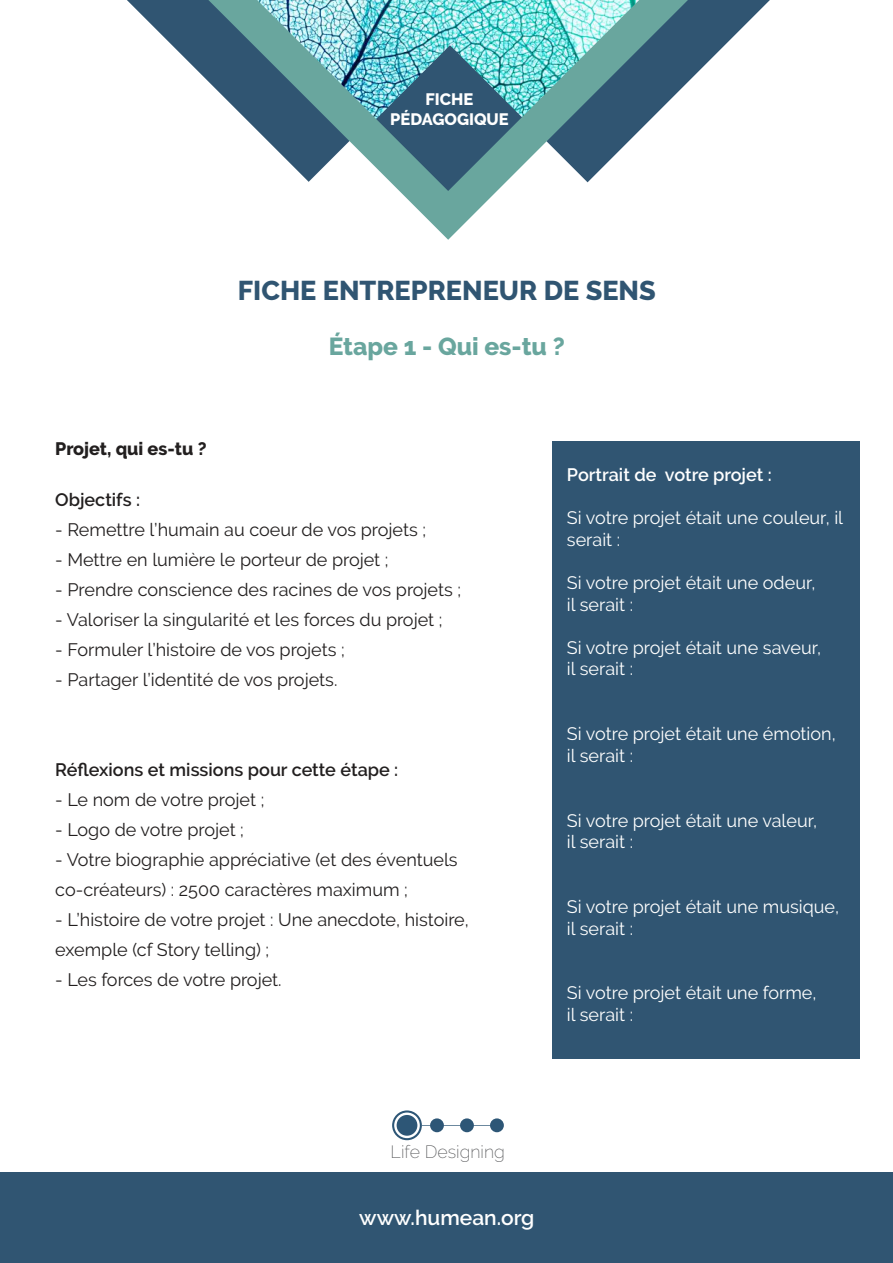
<style>
.page{position:relative;width:893px;height:1263px;background:#fff}
.page>*{position:absolute;margin:0;border:0;box-sizing:border-box;transform-origin:0 0}
.t1{font:800 27.15px "Raleway";color:#305572}
.t2{font:800 24.6px "Raleway";color:#69a69e}
.t3{font:600 21px "Raleway";color:#fff}
.t4{font:18px/30px "Raleway";color:#221f1f}
.t5{font:18px/21.6px "Raleway";color:#fff}
.t6{font:600 18px "Raleway";color:#221f1f}
.t7{font:600 18px "Raleway";color:#fff}
.t8{font:800 18px "Raleway";color:#221f1f}
.t9{font:200 17.7px "Raleway";color:#57585a}
.t10{font:800 16.5px/19.8px "Raleway";color:#fff;text-align:center}
</style>
<div class="page">
<svg style="left:127px;top:0;width:643px;height:51px"></svg>
<svg style="left:177px;top:0;width:542px;height:240px"></svg>
<div style="left:0;top:1172px;width:893px;height:91px;background:#305572"></div>
<div style="left:552px;top:441px;width:307px;height:618px;background:#305572"></div>
<svg style="left:392px;top:1110px;width:112px;height:30px"></svg>
<p class="t10" style="left:390px;top:89px;width:120px">FICHE<br>PÉDAGOGIQUE</p>
<h1 class="t1" style="left:238px;top:275px;width:419px">FICHE ENTREPRENEUR DE SENS</h1>
<h2 class="t2" style="left:329px;top:332px;width:237px">Étape 1 - Qui es-tu ?</h2>
<p class="t8" style="left:55px;top:438px;width:153px">Projet, qui es-tu ?</p>
<p class="t6" style="left:55px;top:493px;width:86px">Objectifs :</p>
<p class="t4" style="left:55px;top:516px;width:372px">- Remettre l’humain au coeur de vos projets ;</p>
<p class="t4" style="left:55px;top:547px;width:335px">- Mettre en lumière le porteur de projet ;</p>
<p class="t4" style="left:55px;top:577px;width:407px">- Prendre conscience des racines de vos projets ;</p>
<p class="t4" style="left:55px;top:607px;width:389px">- Valoriser la singularité et les forces du projet ;</p>
<p class="t4" style="left:55px;top:637px;width:291px">- Formuler l’histoire de vos projets ;</p>
<p class="t4" style="left:55px;top:667px;width:284px">- Partager l’identité de vos projets.</p>
<p class="t6" style="left:55px;top:759px;width:345px">Réflexions et missions pour cette étape :</p>
<p class="t4" style="left:55px;top:787px;width:211px">- Le nom de votre projet ;</p>
<p class="t4" style="left:55px;top:817px;width:190px">- Logo de votre projet ;</p>
<p class="t4" style="left:55px;top:847px;width:404px">- Votre biographie appréciative (et des éventuels co-créateurs) : 2500 caractères maximum ;</p>
<p class="t4" style="left:55px;top:907px;width:415px">- L’histoire de votre projet : Une anecdote, histoire, exemple (cf Story telling) ;</p>
<p class="t4" style="left:55px;top:967px;width:228px">- Les forces de votre projet.</p>
<p class="t7" style="left:567px;top:464px;width:206px">Portrait de votre projet :</p>
<p class="t5" style="left:567px;top:509px;width:278px">Si votre projet était une couleur, il serait :</p>
<p class="t5" style="left:567px;top:573px;width:250px">Si votre projet était une odeur, il serait :</p>
<p class="t5" style="left:567px;top:638px;width:256px">Si votre projet était une saveur, il serait :</p>
<p class="t5" style="left:567px;top:725px;width:270px">Si votre projet était une émotion, il serait :</p>
<p class="t5" style="left:567px;top:811px;width:252px">Si votre projet était une valeur, il serait :</p>
<p class="t5" style="left:567px;top:897px;width:274px">Si votre projet était une musique, il serait :</p>
<p class="t5" style="left:567px;top:984px;width:251px">Si votre projet était une forme, il serait :</p>
<p class="t9" style="left:391px;top:1145px;width:116px">Life Designing</p>
<p class="t3" style="left:359px;top:1206px;width:177px">www.humean.org</p>
</div>
